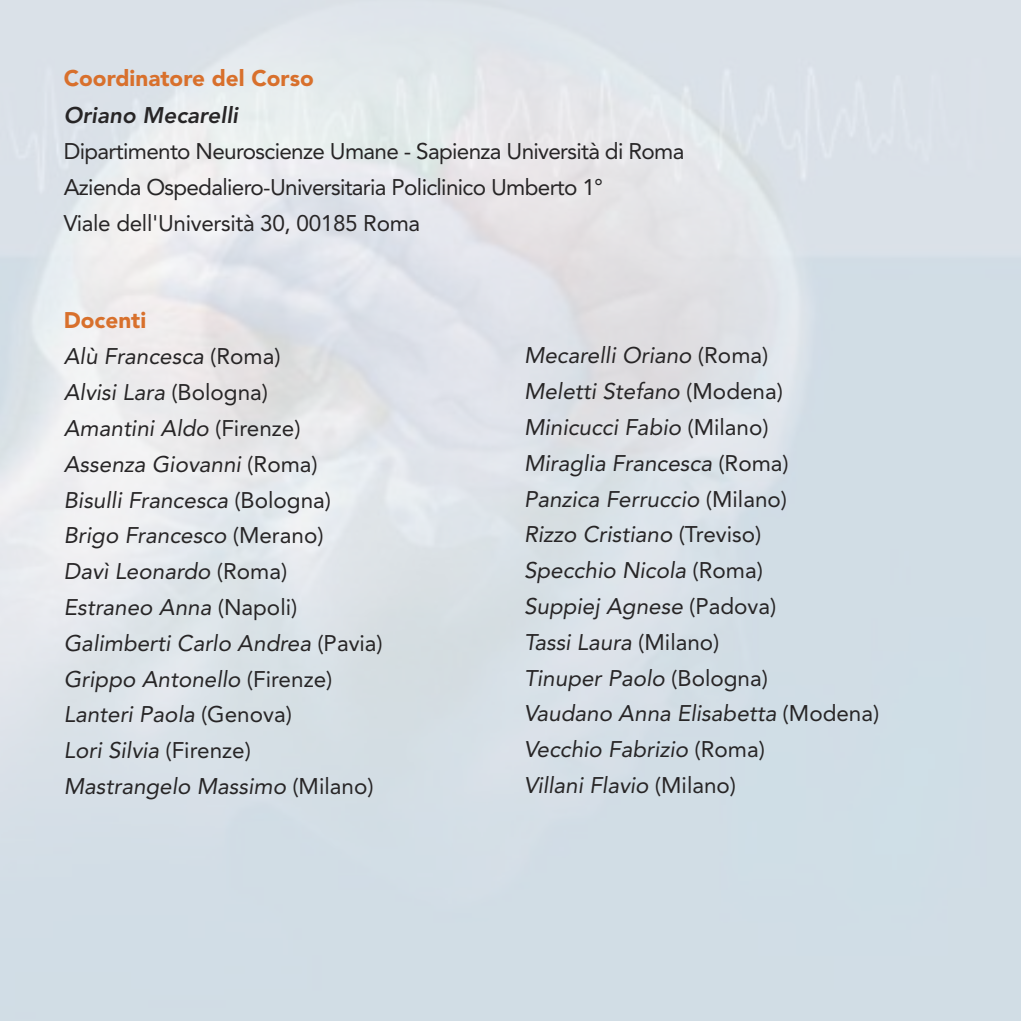
<style>
.page{position:relative;width:1021px;height:1021px;background:#fff}
.page>*{position:absolute;margin:0;border:0;box-sizing:border-box;transform-origin:0 0}
.t1{font:italic 22.5px/35.8px "Avenir";color:#272526}
.t2{font:22.5px/35.8px "Avenir";letter-spacing:-.03em;color:#272526}
.t3{font:900 22.5px "Avenir";color:#d8702c}
.t4{font:italic 800 22.5px "Avenir";color:#272526}
.s1{font-weight:900;font-style:normal;color:#d8702c}
.s2{font-style:normal}
</style>
<div class="page">
<p class="t3" style="left:64px;top:59px;width:251px">Coordinatore del Corso</p>
<p class="t4" style="left:64px;top:102px;width:176px">Oriano Mecarelli</p>
<p class="t2" style="left:64px;top:133px;width:622px">Dipartimento Neuroscienze Umane - Sapienza Università di Roma<br>Azienda Ospedaliero-Universitaria Policlinico Umberto 1°<br>Viale dell'Università 30, 00185 Roma</p>
<p class="t1" style="left:64px;top:302px;width:320px"><span class="s1">Docenti<br></span>Alù Francesca <span class="s2">(Roma)<br></span>Alvisi Lara <span class="s2">(Bologna)<br></span>Amantini Aldo <span class="s2">(Firenze)<br></span>Assenza Giovanni <span class="s2">(Roma)<br></span>Bisulli Francesca <span class="s2">(Bologna)<br></span>Brigo Francesco <span class="s2">(Merano)<br></span>Davì Leonardo <span class="s2">(Roma)<br></span>Estraneo Anna <span class="s2">(Napoli)<br></span>Galimberti Carlo Andrea <span class="s2">(Pavia)<br></span>Grippo Antonello <span class="s2">(Firenze)<br></span>Lanteri Paola <span class="s2">(Genova)<br></span>Lori Silvia <span class="s2">(Firenze)<br></span>Mastrangelo Massimo <span class="s2">(Milano)</span></p>
<p class="t1" style="left:524px;top:337px;width:357px">Mecarelli Oriano <span class="s2">(Roma)<br></span>Meletti Stefano <span class="s2">(Modena)<br></span>Minicucci Fabio <span class="s2">(Milano)<br></span>Miraglia Francesca <span class="s2">(Roma)<br></span>Panzica Ferruccio <span class="s2">(Milano)<br></span>Rizzo Cristiano <span class="s2">(Treviso)<br></span>Specchio Nicola <span class="s2">(Roma)<br></span>Suppiej Agnese <span class="s2">(Padova)<br></span>Tassi Laura <span class="s2">(Milano)<br></span>Tinuper Paolo <span class="s2">(Bologna)<br></span>Vaudano Anna Elisabetta <span class="s2">(Modena)<br></span>Vecchio Fabrizio <span class="s2">(Roma)<br></span>Villani Flavio <span class="s2">(Milano)</span></p>
</div>
